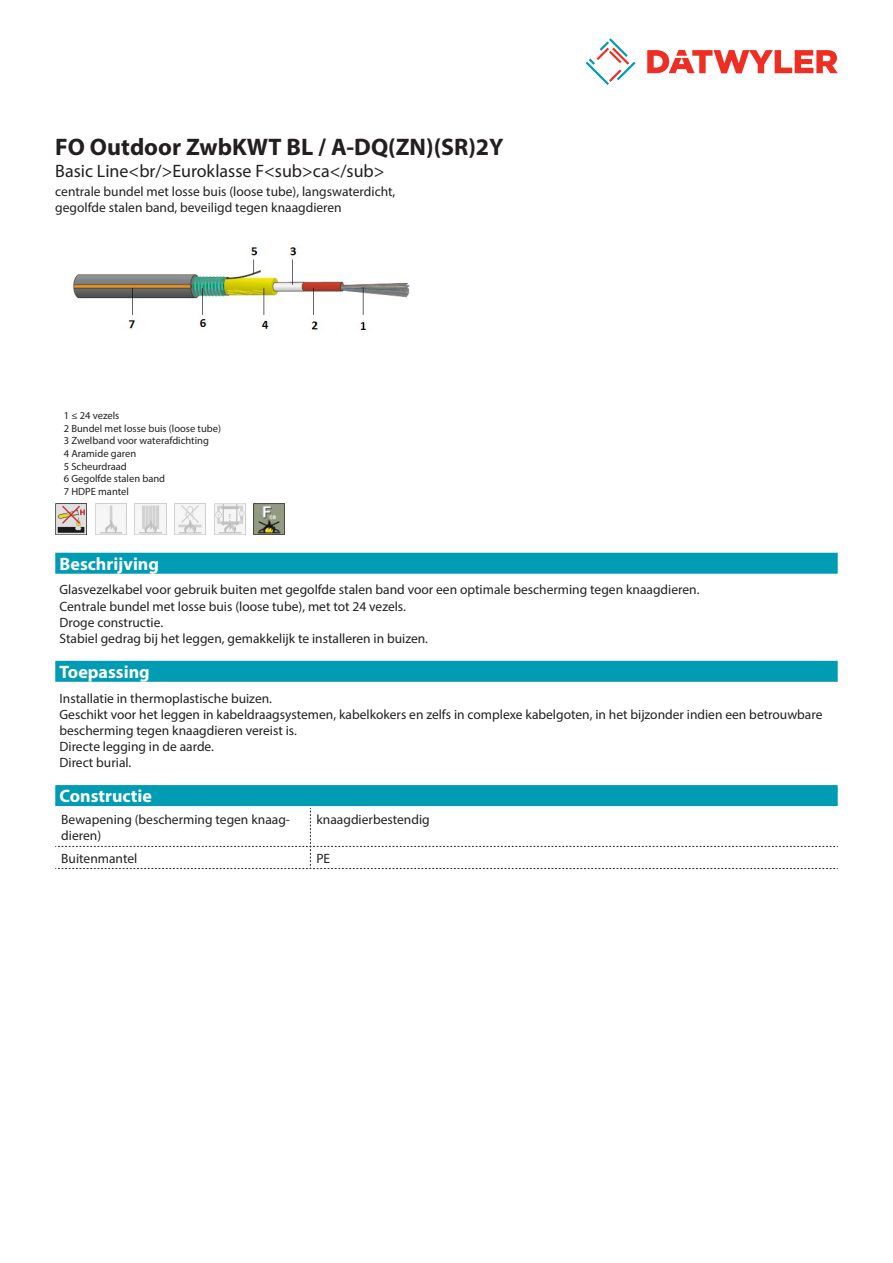
<style>
.page{position:relative;width:893px;height:1263px;background:#fff}
.page>*{position:absolute;margin:0;border:0;box-sizing:border-box;transform-origin:0 0}
.Product_Head{font:700 24px "Myriad Pro";color:#231f20}
.SubHead{font:18px "Myriad Pro";color:#231f20}
.Standard_Head_Proper{font:700 18px "Myriad Pro";color:#fff}
.Standard_text{font:13.5px/16.2px "Myriad Pro";color:#231f20}
.myriad_light_propert{font:13.5px/16.2px "Myriad Pro";color:#231f20}
.imagetext{font:10.5px/12.6px "Myriad Pro";color:#231f20}
</style>
<div class="page">
<svg style="left:586px;top:38px;width:49px;height:47px"></svg>
<svg style="left:647px;top:50px;width:191px;height:23px"></svg>
<div style="left:55px;top:785px;width:783px;height:21px;background:#009cb3"></div>
<svg style="left:55px;top:808px;width:783px;height:61px"></svg>
<img style="left:73px;top:247px;width:337px;height:83px">
<div style="left:55px;top:553px;width:783px;height:21px;background:#009cb3"></div>
<img style="left:254px;top:504px;width:31px;height:31px">
<img style="left:214px;top:504px;width:31px;height:31px">
<img style="left:174px;top:504px;width:32px;height:31px">
<img style="left:135px;top:504px;width:31px;height:31px">
<img style="left:95px;top:504px;width:31px;height:31px">
<img style="left:55px;top:504px;width:32px;height:31px">
<div style="left:55px;top:661px;width:783px;height:21px;background:#009cb3"></div>
<p class="Product_Head" style="left:55px;top:131px;width:450px">FO Outdoor ZwbKWT BL / A-DQ(ZN)(SR)2Y</p>
<p class="SubHead" style="left:55px;top:160px;width:331px">Basic Line&lt;br/&gt;Euroklasse F&lt;sub&gt;ca&lt;/sub&gt;</p>
<p class="Standard_text" style="left:55px;top:183px;width:342px">centrale bundel met losse buis (loose tube), langswaterdicht, gegolfde stalen band, beveiligd tegen knaagdieren</p>
<p class="imagetext" style="left:64px;top:409px;width:159px">1 ≤ 24 vezels<br>2 Bundel met losse buis (loose tube)<br>3 Zwelband voor waterafdichting<br>4 Aramide garen<br>5 Scheurdraad<br>6 Gegolfde stalen band<br>7 HDPE mantel</p>
<p class="Standard_Head_Proper" style="left:60px;top:552px;width:101px">Beschrijving</p>
<p class="Standard_text" style="left:60px;top:582px;width:641px">Glasvezelkabel voor gebruik buiten met gegolfde stalen band voor een optimale bescherming tegen knaagdieren.<br>Centrale bundel met losse buis (loose tube), met tot 24 vezels.<br>Droge constructie.<br>Stabiel gedrag bij het leggen, gemakkelijk te installeren in buizen.</p>
<p class="Standard_Head_Proper" style="left:60px;top:660px;width:92px">Toepassing</p>
<p class="Standard_text" style="left:60px;top:690px;width:764px">Installatie in thermoplastische buizen.<br>Geschikt voor het leggen in kabeldraagsystemen, kabelkokers en zelfs in complexe kabelgoten, in het bijzonder indien een betrouwbare bescherming tegen knaagdieren vereist is.<br>Directe legging in de aarde.<br>Direct burial.</p>
<p class="Standard_Head_Proper" style="left:60px;top:784px;width:94px">Constructie</p>
<p class="myriad_light_propert" style="left:61px;top:811px;width:230px">Bewapening (bescherming tegen knaag&shy;dieren)</p>
<p class="myriad_light_propert" style="left:316px;top:811px;width:115px">knaagdierbestendig</p>
<p class="myriad_light_propert" style="left:61px;top:850px;width:78px">Buitenmantel</p>
<p class="myriad_light_propert" style="left:316px;top:850px;width:15px">PE</p>
</div>
